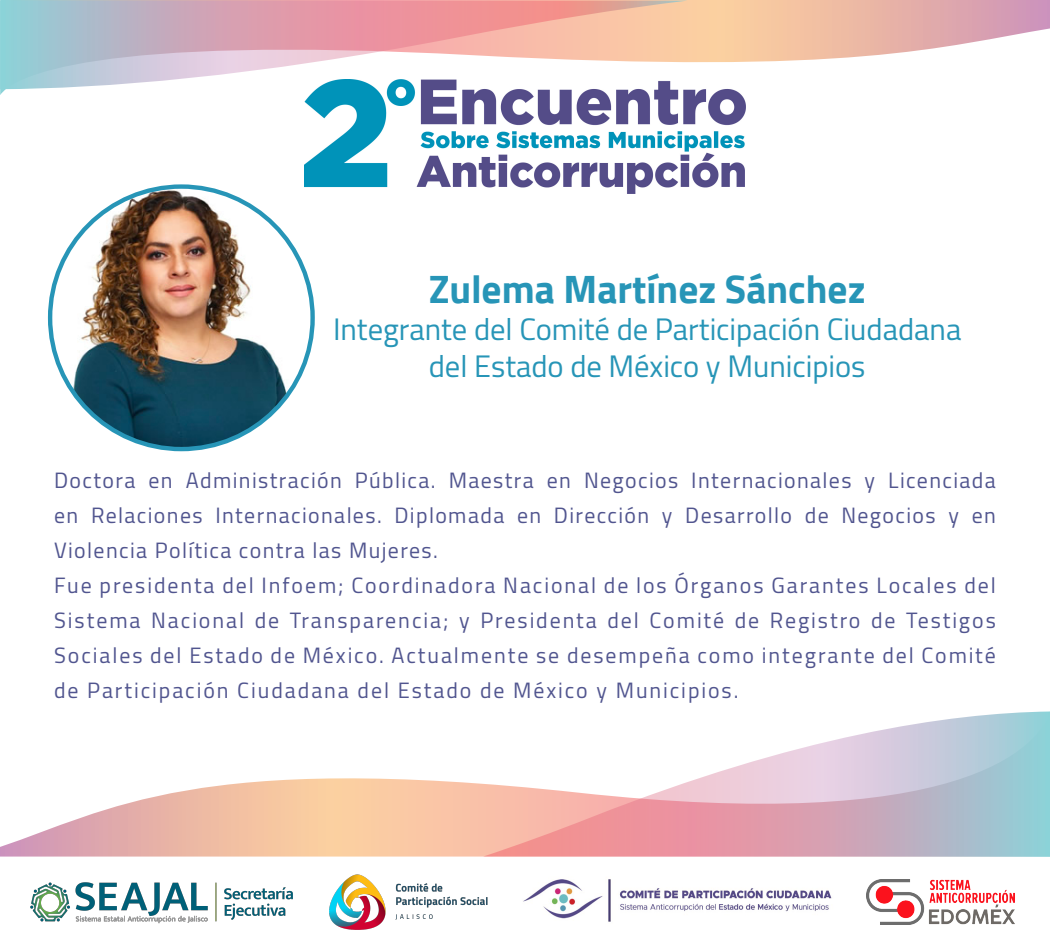
<style>
.page{position:relative;width:1050px;height:945px;background:#fff}
.page>*{position:absolute;margin:0;border:0;box-sizing:border-box;transform-origin:0 0}
.t1{font:700 39.38px "Cairo";color:#2795b7}
.t2{font:30.62px/36.8px "Cairo";color:#2795b7;text-align:center}
.t3{font:21.88px/35px "Cairo";letter-spacing:.085em;color:#51558f}
</style>
<div class="page">
<svg style="left:0;top:711px;width:1050px;height:146px"></svg>
<svg style="left:483px;top:712px;width:567px;height:145px"></svg>
<img style="left:30px;top:882px;width:263px;height:42px">
<img style="left:867px;top:879px;width:148px;height:46px">
<img style="left:329px;top:874px;width:159px;height:56px">
<img style="left:523px;top:879px;width:309px;height:43px">
<img style="left:50px;top:187px;width:263px;height:262px;border-radius:131px">
<svg style="left:0;top:0;width:1050px;height:95px"></svg>
<svg style="left:0;top:1px;width:687px;height:88px"></svg>
<img style="left:304px;top:80px;width:442px;height:113px">
<h1 class="t1" style="left:429px;top:267px;width:438px">Zulema Martínez Sánchez</h1>
<h2 class="t2" style="left:333px;top:311px;width:630px">Integrante del Comité de Participación Ciudadana del Estado de México y Municipios</h2>
<p class="t3" style="left:54px;top:463px;width:943px">Doctora en Administración Pública. Maestra en Negocios Internacionales y Licenciada en Relaciones Internacionales. Diplomada en Dirección y Desarrollo de Negocios y en Violencia Política contra las Mujeres.<br>Fue presidenta del Infoem; Coordinadora Nacional de los Órganos Garantes Locales del Sistema Nacional de Transparencia; y Presidenta del Comité de Registro de Testigos Sociales del Estado de México. Actualmente se desempeña como integrante del Comité de Participación Ciudadana del Estado de México y Municipios.</p>
</div>
